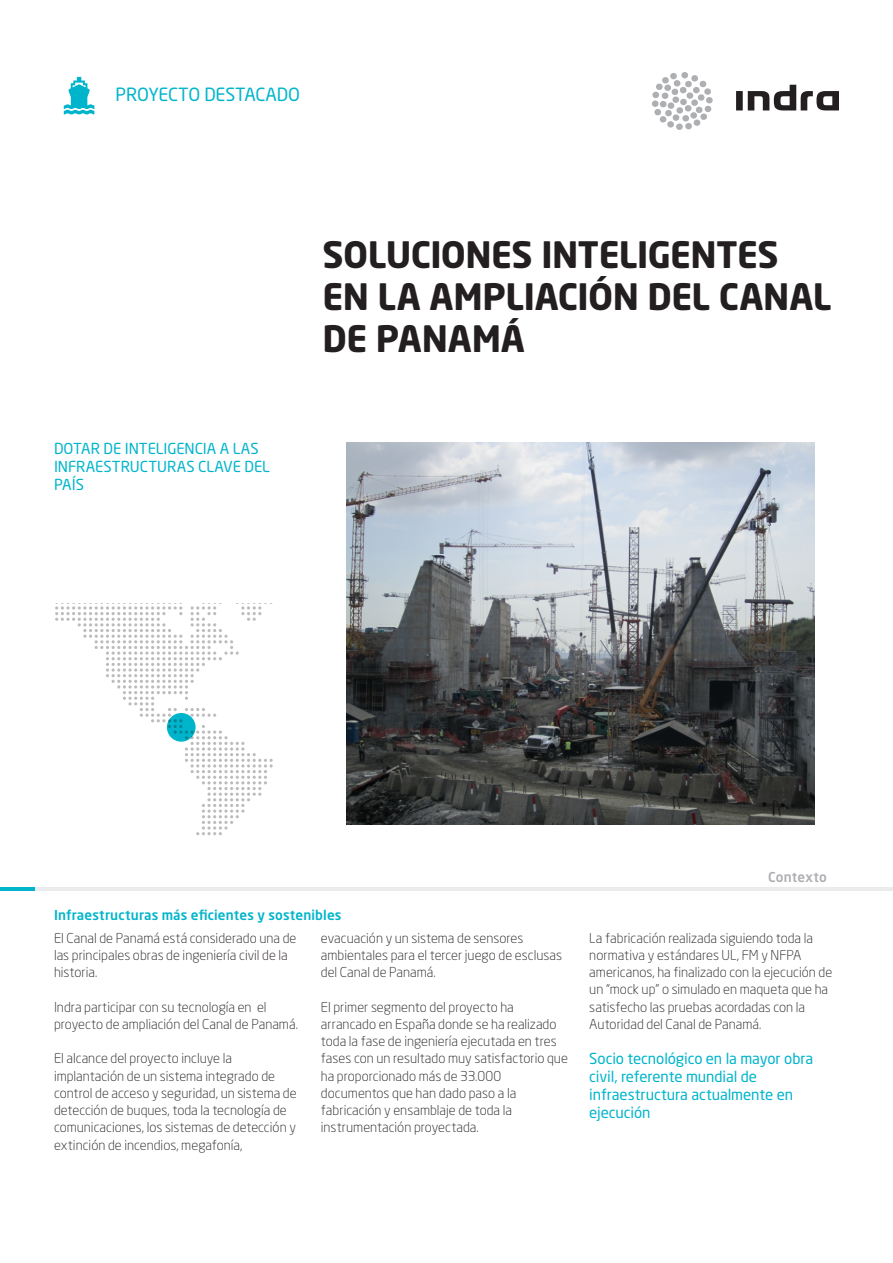
<style>
.page{position:relative;width:893px;height:1263px;background:#fff}
.page>*{position:absolute;margin:0;border:0;box-sizing:border-box;transform-origin:0 0}
.t1{font:700 36px/42px "Neo Sans Std";letter-spacing:-.015em;color:#231f20}
.t2{font:18px "Neo Sans Std";letter-spacing:-.01em;color:#00b5cb}
.t3{font:15px/18px "Neo Sans Std";letter-spacing:-.005em;color:#00b5cb}
.t4{font:300 13.5px/17.2px "Neo Sans Std";color:#231f20}
.t5{font:500 13.5px "Neo Sans Std";letter-spacing:.01em;color:#00b5cb}
.t6{font:500 13.5px "Neo Sans Std";letter-spacing:.01em;color:#aeafb3}
</style>
<div class="page">
<hr style="left:9px;top:887px;width:884px;height:4px;background:#eaebec">
<hr style="left:0;top:887px;width:34px;height:4px;background:#00b5cb">
<svg style="left:736px;top:85px;width:103px;height:25px"></svg>
<svg style="left:652px;top:72px;width:61px;height:58px"></svg>
<svg style="left:55px;top:606px;width:218px;height:229px"></svg>
<svg style="left:167px;top:713px;width:29px;height:29px"></svg>
<img style="left:346px;top:442px;width:468px;height:383px">
<svg style="left:64px;top:77px;width:30px;height:38px"></svg>
<p class="t2" style="left:116px;top:84px;width:186px">PROYECTO DESTACADO</p>
<p class="t3" style="left:54px;top:439px;width:217px">DOTAR DE INTELIGENCIA A LAS<br>INFRAESTRUCTURAS CLAVE DEL<br>PAÍS</p>
<p class="t1" style="left:322px;top:232px;width:510px">SOLUCIONES INTELIGENTES<br>EN LA AMPLIACIÓN DEL CANAL<br>DE PANAMÁ</p>
<p class="t6" style="left:768px;top:868px;width:60px">Contexto</p>
<p class="t5" style="left:54px;top:906px;width:289px">Infraestructuras más eficientes y sostenibles</p>
<p class="t4" style="left:321px;top:929px;width:243px">evacuación y un sistema de sensores ambientales para el tercer juego de esclusas del Canal de Panamá.</p>
<p class="t4" style="left:321px;top:998px;width:248px">El primer segmento del proyecto ha arrancado en España donde se ha realizado toda la fase de ingeniería ejecutada en tres fases con un resultado muy satisfactorio que ha proporcionado más de 33.000 documentos que han dado paso a la fabricación y ensamblaje de toda la instrumentación proyectada.</p>
<p class="t4" style="left:54px;top:929px;width:244px">El Canal de Panamá está considerado una de las principales obras de ingeniería civil de la historia.</p>
<p class="t4" style="left:54px;top:998px;width:246px">Indra participar con su tecnología en el proyecto de ampliación del Canal de Panamá.</p>
<p class="t4" style="left:54px;top:1049px;width:244px">El alcance del proyecto incluye la implantación de un sistema integrado de control de acceso y seguridad, un sistema de detección de buques, toda la tecnología de comunicaciones, los sistemas de detección y extinción de incendios, megafonía,</p>
<p class="t4" style="left:589px;top:929px;width:244px">La fabricación realizada siguiendo toda la normativa y estándares UL, FM y NFPA americanos, ha finalizado con la ejecución de un “mock up” o simulado en maqueta que ha satisfecho las pruebas acordadas con la Autoridad del Canal de Panamá.</p>
<p class="t3" style="left:589px;top:1049px;width:225px">Socio tecnológico en la mayor obra civil, referente mundial de infraestructura actualmente en ejecución</p>
</div>
